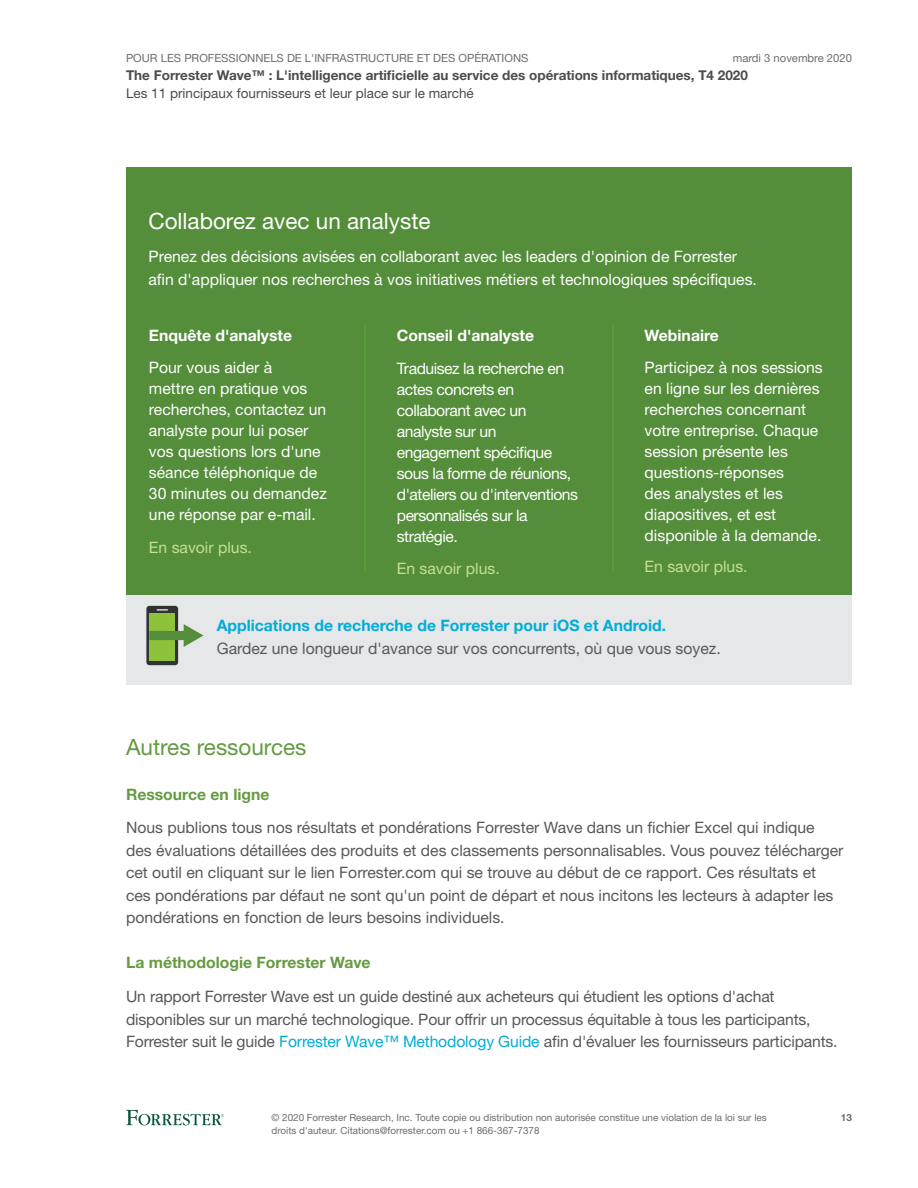
<style>
.page{position:relative;width:918px;height:1188px;background:#fff}
.page>*{position:absolute;margin:0;border:0;box-sizing:border-box;transform-origin:0 0}
.t1{font:22.5px "Helvetica Neue LT Std";color:#fff}
.Heading_1{font:22.5px "Helvetica Neue LT Std";color:#649b41}
.t2{font:15.75px/22.5px "Helvetica Neue LT Std";color:#57585a}
.t3{font:15.75px/21px "Helvetica Neue LT Std";color:#fff}
.t4{font:15.75px/21px "Helvetica Neue LT Std";letter-spacing:-.03em;color:#fff}
.t5{font:700 15.75px "Helvetica Neue LT Std";color:#00add7}
.Heading_2{font:700 15.75px "Helvetica Neue LT Std";color:#649b41}
.t6{font:700 15.75px "Helvetica Neue LT Std";color:#fff}
.t7{font:15.75px "Helvetica Neue LT Std";color:#c7df93}
.t8{font:700 13.5px "Helvetica Neue LT Std";color:#4b4c4d}
.t9{font:13.5px "Helvetica Neue LT Std";color:#4b4c4d}
.t10{font:11.25px "Helvetica Neue LT Std";color:#6c6d70}
.t11{font:9.9px/12.8px "Helvetica Neue LT Std";color:#6c6d70}
.t12{font:700 9.9px "Helvetica Neue LT Std";color:#6c6d70}
.s1{color:#00add7}
</style>
<div class="page">
<svg style="left:126px;top:1110px;width:98px;height:15px"></svg>
<div style="left:126px;top:167px;width:726px;height:428px;background:#548e3a"></div>
<hr style="left:364px;top:325px;width:2px;height:247px;background:#57a23b">
<hr style="left:612px;top:325px;width:2px;height:247px;background:#57a23b">
<div style="left:126px;top:595px;width:726px;height:90px;background:#e6e7e9"></div>
<svg style="left:146px;top:606px;width:32px;height:59px"></svg>
<div style="left:149px;top:613px;width:26px;height:48px;background:#8ec23b"></div>
<div style="left:149px;top:631px;width:38px;height:9px;background:#548e3a"></div>
<svg style="left:184px;top:624px;width:19px;height:23px"></svg>
<p class="t10" style="left:126px;top:51px;width:404px">POUR LES PROFESSIONNELS DE L'INFRASTRUCTURE ET DES OPÉRATIONS</p>
<p class="t8" style="left:126px;top:67px;width:623px">The Forrester Wave™ : L'intelligence artificielle au service des opérations informatiques, T4 2020</p>
<p class="t10" style="left:733px;top:51px;width:121px">mardi 3 novembre 2020</p>
<p class="t9" style="left:126px;top:85px;width:349px">Les 11 principaux fournisseurs et leur place sur le marché</p>
<p class="t1" style="left:148px;top:207px;width:284px">Collaborez avec un analyste</p>
<p class="t3" style="left:148px;top:245px;width:610px;line-height:22.5px">Prenez des décisions avisées en collaborant avec les leaders d'opinion de Forrester afin d'appliquer nos recherches à vos initiatives métiers et technologiques spécifiques.</p>
<p class="t6" style="left:149px;top:325px;width:145px">Enquête d'analyste</p>
<p class="t3" style="left:149px;top:357px;width:179px">Pour vous aider à<br>mettre en pratique vos recherches, contactez un analyste pour lui poser vos questions lors d'une séance téléphonique de<br>30 minutes ou demandez une réponse par e-mail.</p>
<p class="t7" style="left:149px;top:538px;width:104px">En savoir plus.</p>
<p class="t6" style="left:397px;top:325px;width:139px">Conseil d'analyste</p>
<p class="t4" style="left:397px;top:358px;width:183px">Traduisez la recherche en actes concrets en collaborant avec un analyste sur un engagement spécifique sous la forme de réunions, d'ateliers ou d'interventions personnalisés sur la stratégie.</p>
<p class="t7" style="left:397px;top:559px;width:104px">En savoir plus.</p>
<p class="t6" style="left:645px;top:325px;width:76px">Webinaire</p>
<p class="t3" style="left:645px;top:356px;width:180px">Participez à nos sessions en ligne sur les dernières recherches concernant votre entreprise. Chaque session présente les questions-réponses<br>des analystes et les diapositives, et est disponible à la demande.</p>
<p class="t7" style="left:645px;top:558px;width:104px">En savoir plus.</p>
<p class="t5" style="left:217px;top:616px;width:451px">Applications de recherche de Forrester pour iOS et Android.</p>
<p class="t2" style="left:217px;top:637px;width:506px">Gardez une longueur d'avance sur vos concurrents, où que vous soyez.</p>
<p class="Heading_1" style="left:126px;top:733px;width:182px">Autres ressources</p>
<p class="Heading_2" style="left:126px;top:784px;width:145px">Ressource en ligne</p>
<p class="t2" style="left:126px;top:816px;width:719px">Nous publions tous nos résultats et pondérations Forrester Wave dans un fichier Excel qui indique des évaluations détaillées des produits et des classements personnalisables. Vous pouvez télécharger cet outil en cliquant sur le lien Forrester.com qui se trouve au début de ce rapport. Ces résultats et ces pondérations par défaut ne sont qu'un point de départ et nous incitons les lecteurs à adapter les pondérations en fonction de leurs besoins individuels.</p>
<p class="Heading_2" style="left:126px;top:953px;width:246px">La méthodologie Forrester Wave</p>
<p class="t2" style="left:126px;top:985px;width:713px">Un rapport Forrester Wave est un guide destiné aux acheteurs qui étudient les options d'achat disponibles sur un marché technologique. Pour offrir un processus équitable à tous les participants,<br>Forrester suit le guide <span class="s1">Forrester Wave™ Methodology Guide</span> afin d'évaluer les fournisseurs participants.</p>
<p class="t11" style="left:272px;top:1111px;width:497px">© 2020 Forrester Research, Inc. Toute copie ou distribution non autorisée constitue une violation de la loi sur les droits d'auteur. Citations@forrester.com ou +1 866-367-7378</p>
<p class="t12" style="left:841px;top:1112px;width:13px">13</p>
</div>
